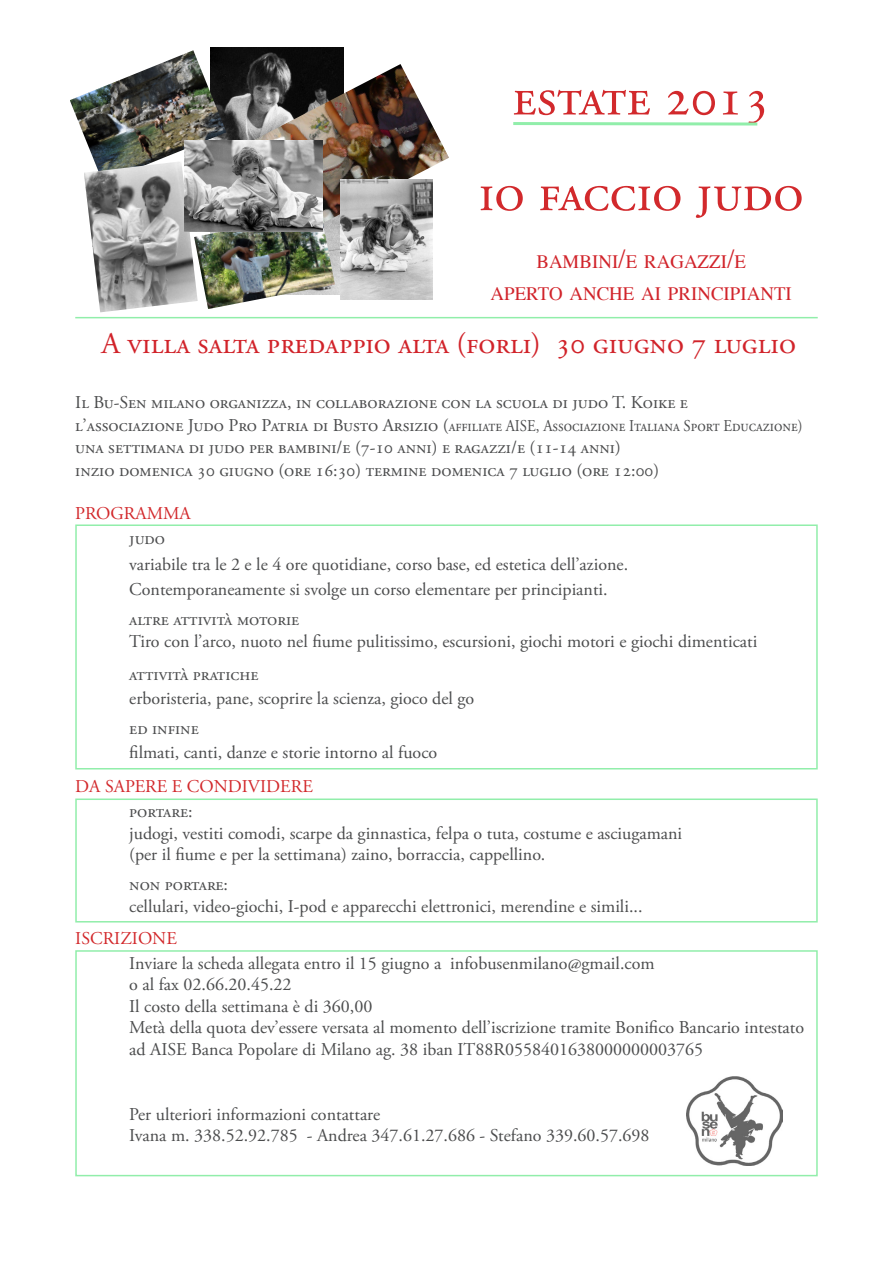
<style>
.page{position:relative;width:893px;height:1263px;background:#fff}
.page>*{position:absolute;margin:0;border:0;box-sizing:border-box;transform-origin:0 0}
.t1{font:54px "Adobe Garamond Pro";color:#d2292c}
.t2{font:30px "Adobe Garamond Pro";color:#d1232a}
.t3{font:18.9px "Times";color:#d1232a}
.t4{font:18px/21.6px "Adobe Garamond Pro";color:#4b4c4d}
.t5{font:18px "Adobe Garamond Pro";color:#d2282b}
.t6{font:16.5px "Adobe Garamond Pro";color:#4b4c4d;scale:.9 1}
.s1{font-size:27px}
.s2{font-size:18px}
</style>
<div class="page">
<img style="left:210px;top:47px;width:133px;height:247px">
<img style="left:240px;top:64px;width:209px;height:177px">
<svg style="left:513px;top:122px;width:245px;height:4px"></svg>
<hr style="left:75px;top:317px;width:743px;height:1px;background:#91eeaa">
<img style="left:70px;top:50px;width:156px;height:111px">
<img style="left:198px;top:212px;width:137px;height:97px">
<img style="left:340px;top:179px;width:93px;height:120px">
<img style="left:84px;top:161px;width:114px;height:151px">
<img style="left:184px;top:141px;width:139px;height:91px">
<img style="left:686px;top:1076px;width:96px;height:90px">
<div style="left:75px;top:524px;width:743px;height:245px;border:2px solid #91eeaa"></div>
<div style="left:75px;top:798px;width:743px;height:124px;border:2px solid #91eeaa"></div>
<div style="left:75px;top:950px;width:743px;height:226px;border:2px solid #91eeaa"></div>
<p class="t1" style="left:512px;top:65px;width:259px">estate 2013</p>
<p class="t1" style="left:479px;top:161px;width:326px">io faccio judo</p>
<p class="t3" style="left:536px;top:244px;width:211px">BAMBINI<span class="s1">/</span>E RAGAZZI<span class="s1">/</span>E</p>
<p class="t3" style="left:491px;top:276px;width:303px">APERTO ANCHE AI PRINCIPIANTI</p>
<p class="t2" style="left:101px;top:325px;width:696px">A villa salta predappio alta (forli) 30 giugno 7 luglio</p>
<p class="t4" style="left:75px;top:392px;width:614px">Il Bu-Sen milano organizza, in collaborazione con la scuola di judo T. Koike e</p>
<p class="t6" style="left:75px;top:416px;width:810px"><span class="s2">l’associazione Judo Pro Patria di Busto Arsizio (</span>affiliate AISE, Associazione Italiana Sport Educazione)</p>
<p class="t4" style="left:75px;top:437px;width:547px">una settimana di judo per bambini/e (7-10 anni) e ragazzi/e (11-14 anni)</p>
<p class="t4" style="left:75px;top:460px;width:585px">inzio domenica 30 giugno (ore 16:30) termine domenica 7 luglio (ore 12:00)</p>
<p class="t5" style="left:75px;top:502px;width:117px">PROGRAMMA</p>
<p class="t4" style="left:129px;top:528px;width:37px">judo</p>
<p class="t4" style="left:129px;top:554px;width:500px">variabile tra le 2 e le 4 ore quotidiane, corso base, ed estetica dell’azione.</p>
<p class="t4" style="left:129px;top:579px;width:480px">Contemporaneamente si svolge un corso elementare per principianti.</p>
<p class="t4" style="left:129px;top:609px;width:172px">altre attività motorie</p>
<p class="t4" style="left:129px;top:631px;width:630px">Tiro con l’arco, nuoto nel fiume pulitissimo, escursioni, giochi motori e giochi dimenticati</p>
<p class="t4" style="left:129px;top:664px;width:131px">attività pratiche</p>
<p class="t4" style="left:129px;top:688px;width:347px">erboristeria, pane, scoprire la scienza, gioco del go</p>
<p class="t4" style="left:129px;top:718px;width:71px">ed infine</p>
<p class="t4" style="left:129px;top:742px;width:310px">filmati, canti, danze e storie intorno al fuoco</p>
<p class="t5" style="left:75px;top:776px;width:239px">DA SAPERE E CONDIVIDERE</p>
<p class="t4" style="left:129px;top:801px;width:65px">portare:</p>
<p class="t4" style="left:129px;top:823px;width:554px">judogi, vestiti comodi, scarpe da ginnastica, felpa o tuta, costume e asciugamani</p>
<p class="t4" style="left:129px;top:844px;width:418px">(per il fiume e per la settimana) zaino, borraccia, cappellino.</p>
<p class="t4" style="left:129px;top:874px;width:100px">non portare:</p>
<p class="t4" style="left:129px;top:896px;width:515px">cellulari, video-giochi, I-pod e apparecchi elettronici, merendine e simili...</p>
<p class="t5" style="left:75px;top:927px;width:103px">ISCRIZIONE</p>
<p class="t4" style="left:129px;top:953px;width:527px">Inviare la scheda allegata entro il 15 giugno a infobusenmilano@gmail.com o al fax 02.66.20.45.22</p>
<p class="t4" style="left:129px;top:996px;width:245px">Il costo della settimana è di 360,00</p>
<p class="t4" style="left:129px;top:1017px;width:676px">Metà della quota dev’essere versata al momento dell’iscrizione tramite Bonifico Bancario intestato ad AISE Banca Popolare di Milano ag. 38 iban IT88R0558401638000000003765</p>
<p class="t4" style="left:129px;top:1104px;width:252px">Per ulteriori informazioni contattare</p>
<p class="t4" style="left:129px;top:1125px;width:522px">Ivana m. 338.52.92.785 - Andrea 347.61.27.686 - Stefano 339.60.57.698</p>
</div>
